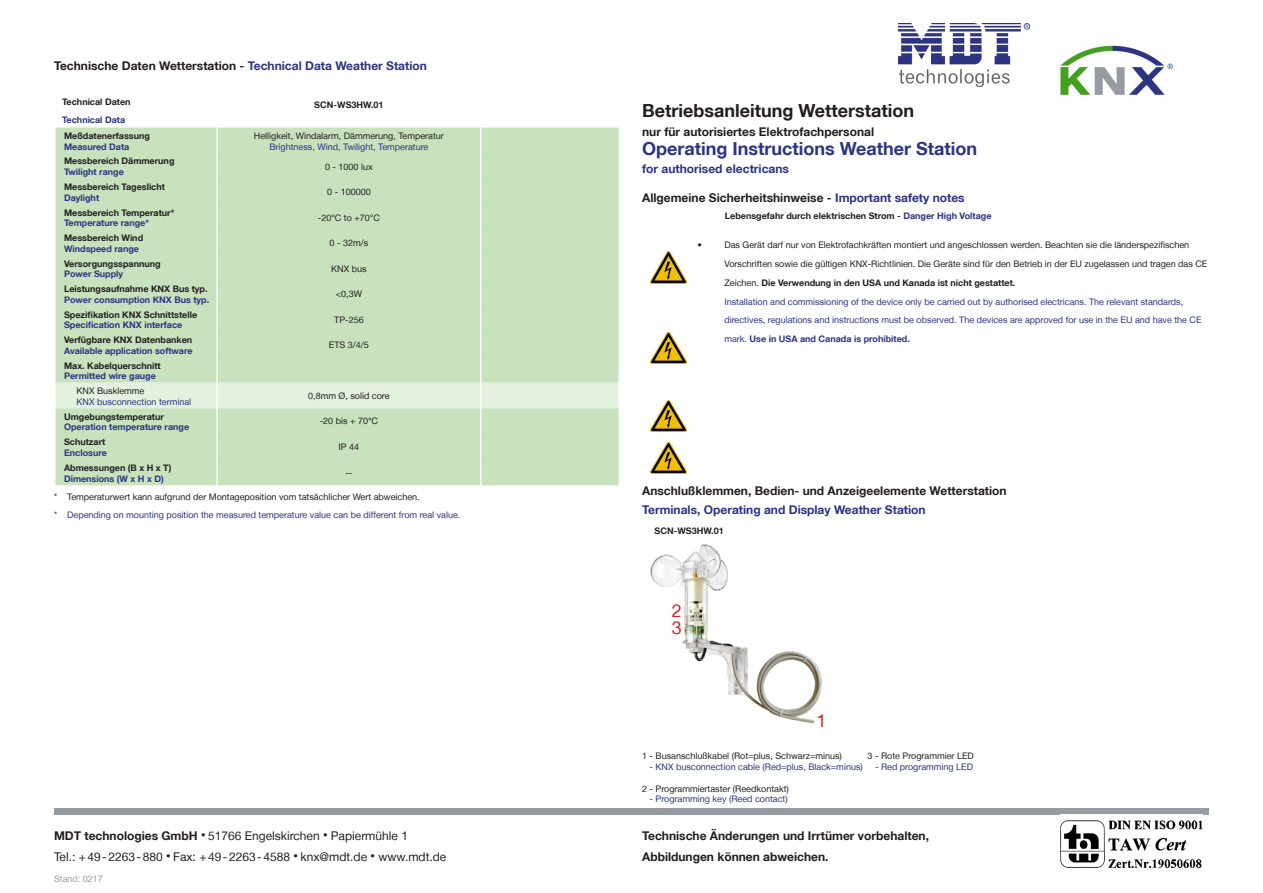
<style>
.page{position:relative;width:1263px;height:893px;background:#fff}
.page>*{position:absolute;margin:0;border:0;box-sizing:border-box;transform-origin:0 0}
.t1{font:700 18px "Helvetica Neue LT";color:#2d3484}
.t2{font:700 18px "Helvetica Neue LT";color:#231f20}
.t3{font:18px "Helvetica Neue LT";color:#d1232a}
.t4{font:700 12px/21px "Helvetica Neue LT";color:#231f20}
.t5{font:12px/21px "Helvetica Neue LT";color:#231f20}
.t6{font:700 12px "Helvetica Neue LT";color:#2d3484}
.td-data{font:9px/18.8px "Helvetica Neue LT";color:#231f20}
.td-data-2{font:700 9px/10.8px "Helvetica Neue LT";color:#231f20}
.td-data-3{font:9px/10.8px "Helvetica Neue LT";color:#2d3484}
.td-data-centered{font:9px "Helvetica Neue LT";color:#231f20}
.td-data-4{font:700 9px/10.8px "Helvetica Neue LT";color:#2d3484}
.td-title{font:700 9px/18px "Helvetica Neue LT";color:#231f20}
.td-data-centered-2{font:9px "Helvetica Neue LT";color:#2d3484}
.t7{font:9px "Helvetica Neue LT";color:#979ca2}
.s1{color:#2d3484}
.s2{color:#231f20}
.s3{font-weight:700}
.s4{font-size:9px}
.s5{font-weight:700;color:#2d3484}
</style>
<div class="page">
<div style="left:54px;top:808px;width:1155px;height:6px;background:#979ca2"></div>
<img style="left:1060px;top:820px;width:142px;height:49px">
<img style="left:650px;top:544px;width:172px;height:180px">
<svg style="left:56px;top:127px;width:563px;height:358px"></svg>
<img style="left:899px;top:24px;width:131px;height:62px">
<img style="left:1061px;top:44px;width:112px;height:52px">
<img style="left:651px;top:252px;width:35px;height:31px">
<img style="left:651px;top:332px;width:35px;height:31px">
<img style="left:651px;top:400px;width:35px;height:31px">
<img style="left:651px;top:443px;width:35px;height:31px">
<p class="t4" style="left:54px;top:55px;width:374px">Technische Daten Wetterstation - <span class="s1">Technical Data Weather Station</span></p>
<p class="td-title" style="left:62px;top:93px;width:70px">Technical Daten<br><span class="s1">Technical Data</span></p>
<p class="td-title" style="left:314px;top:96px;width:71px">SCN-WS3HW.01</p>
<p class="td-data-2" style="left:64px;top:130px;width:87px">Meßdatenerfassung<br><span class="s1">Measured Data</span></p>
<p class="td-data-centered" style="left:254px;top:130px;width:191px">Helligkeit, Windalarm, Dämmerung, Temperatur</p>
<p class="td-data-centered-2" style="left:269px;top:141px;width:160px">Brightness, Wind, Twilight, Temperature</p>
<p class="td-data-2" style="left:64px;top:156px;width:112px">Messbereich Dämmerung<br><span class="s1">Twilight range</span></p>
<p class="td-data-centered" style="left:325px;top:161px;width:49px">0 - 1000 lux</p>
<p class="td-data-2" style="left:64px;top:181px;width:102px">Messbereich Tageslicht<br><span class="s1">Daylight</span></p>
<p class="td-data-centered" style="left:327px;top:187px;width:45px">0 - 100000</p>
<p class="td-data-2" style="left:64px;top:207px;width:112px">Messbereich Temperatur*<br><span class="s1">Temperature range*</span></p>
<p class="td-data-centered" style="left:318px;top:212px;width:64px">-20°C to +70°C</p>
<p class="td-data-2" style="left:64px;top:232px;width:81px">Messbereich Wind<br><span class="s1">Windspeed range</span></p>
<p class="td-data-centered" style="left:330px;top:238px;width:40px">0 - 32m/s</p>
<p class="td-data-2" style="left:64px;top:258px;width:98px">Versorgungsspannung<br><span class="s1">Power Supply</span></p>
<p class="td-data-centered" style="left:331px;top:263px;width:37px">KNX bus</p>
<p class="td-data-2" style="left:64px;top:283px;width:147px">Leistungsaufnahme KNX Bus typ.<br><span class="s1">Power consumption KNX Bus typ.</span></p>
<p class="td-data-centered" style="left:336px;top:289px;width:28px">&lt;0,3W</p>
<p class="td-data-2" style="left:64px;top:309px;width:135px">Spezifikation KNX Schnittstelle<br><span class="s1">Specification KNX interface</span></p>
<p class="td-data-centered" style="left:334px;top:314px;width:31px">TP-256</p>
<p class="td-data-4" style="left:64px;top:334px;width:130px"><span class="s2">Verfügbare KNX Datenbanken<br></span>Available application software</p>
<p class="td-data-centered" style="left:329px;top:340px;width:42px">ETS 3/4/5</p>
<p class="td-data-2" style="left:64px;top:360px;width:98px">Max. Kabelquerschnitt<br><span class="s1">Permitted wire gauge</span></p>
<p class="td-data-3" style="left:77px;top:385px;width:116px"><span class="s2">KNX Busklemme<br></span>KNX busconnection terminal</p>
<p class="td-data-centered" style="left:308px;top:390px;width:83px">0,8mm Ø, solid core</p>
<p class="td-data-4" style="left:64px;top:411px;width:127px"><span class="s2">Umgebungstemperatur<br></span>Operation temperature range</p>
<p class="td-data-centered" style="left:320px;top:416px;width:60px">-20 bis + 70°C</p>
<p class="td-data-2" style="left:64px;top:436px;width:44px">Schutzart<br><span class="s1">Enclosure</span></p>
<p class="td-data-centered" style="left:339px;top:441px;width:22px">IP 44</p>
<p class="td-data-2" style="left:64px;top:462px;width:109px">Abmessungen (B x H x T)<br><span class="s1">Dimensions (W x H x D)</span></p>
<p class="td-data-centered" style="left:345px;top:467px;width:9px">--</p>
<p class="td-data-3" style="left:54px;top:487px;width:408px;line-height:18.8px"><span class="s2">* Temperaturwert kann aufgrund der Montageposition vom tatsächlicher Wert abweichen.<br></span>* Depending on mounting position the measured temperature value can be different from real value.</p>
<p class="t5" style="left:54px;top:825px;width:394px"><span class="s3">MDT technologies GmbH</span> <span class="s4">•</span> 51766 Engelskirchen <span class="s4">•</span> Papiermühle 1<br>Tel.: +49-2263-880 <span class="s4">•</span> Fax: +49-2263-4588 <span class="s4">•</span> knx@mdt.de <span class="s4">•</span> www.mdt.de</p>
<p class="t7" style="left:54px;top:873px;width:50px">Stand: 0217</p>
<p class="t2" style="left:642px;top:99px;width:273px">Betriebsanleitung Wetterstation</p>
<p class="t4" style="left:642px;top:121px;width:233px">nur für autorisiertes Elektrofachpersonal</p>
<p class="t1" style="left:642px;top:137px;width:336px">Operating Instructions Weather Station</p>
<p class="t6" style="left:642px;top:162px;width:148px">for authorised electricans</p>
<p class="t4" style="left:642px;top:187px;width:324px">Allgemeine Sicherheitshinweise - <span class="s1">Important safety notes</span></p>
<p class="td-data-2" style="left:725px;top:210px;width:268px">Lebensgefahr durch elektrischen Strom - <span class="s1">Danger High Voltage</span></p>
<p class="td-data" style="left:697px;top:236px;width:6px">•</p>
<p class="td-data" style="left:724px;top:236px;width:484px">Das Gerät darf nur von Elektrofachkräften montiert und angeschlossen werden. Beachten sie die länderspezifischen Vorschriften sowie die gültigen KNX-Richtlinien. Die Geräte sind für den Betrieb in der EU zugelassen und tragen das CE Zeichen. <span class="s3">Die Verwendung in den USA und Kanada ist nicht gestattet.<br></span><span class="s1">Installation and commissioning of the device only be carried out by authorised electricans. The relevant standards, directives, regulations and instructions must be observed. The devices are approved for use in the EU and have the CE mark.</span> <span class="s5">Use in USA and Canada is prohibited.</span></p>
<p class="t4" style="left:642px;top:482px;width:366px;line-height:18.8px">Anschlußklemmen, Bedien- und Anzeigeelemente Wetterstation<br><span class="s1">Terminals, Operating and Display Weather Station</span></p>
<p class="td-data-2" style="left:655px;top:525px;width:71px">SCN-WS3HW.01</p>
<p class="t3" style="left:672px;top:599px;width:12px">2</p>
<p class="t3" style="left:672px;top:617px;width:12px">3</p>
<p class="t3" style="left:816px;top:710px;width:12px">1</p>
<p class="td-data" style="left:642px;top:746px;width:201px">1 - Busanschlußkabel (Rot=plus, Schwarz=minus)</p>
<p class="td-data-3" style="left:650px;top:761px;width:215px">- KNX busconnection cable (Red=plus, Black=minus)</p>
<p class="td-data" style="left:642px;top:779px;width:148px">2 - Programmiertaster (Reedkontakt)</p>
<p class="td-data-3" style="left:650px;top:794px;width:140px">- Programming key (Reed contact)</p>
<p class="td-data" style="left:867px;top:746px;width:108px">3 - Rote Programmier LED</p>
<p class="td-data-3" style="left:875px;top:761px;width:100px">- Red programming LED</p>
<p class="t4" style="left:642px;top:825px;width:288px">Technische Änderungen und Irrtümer vorbehalten,<br>Abbildungen können abweichen.</p>
</div>
